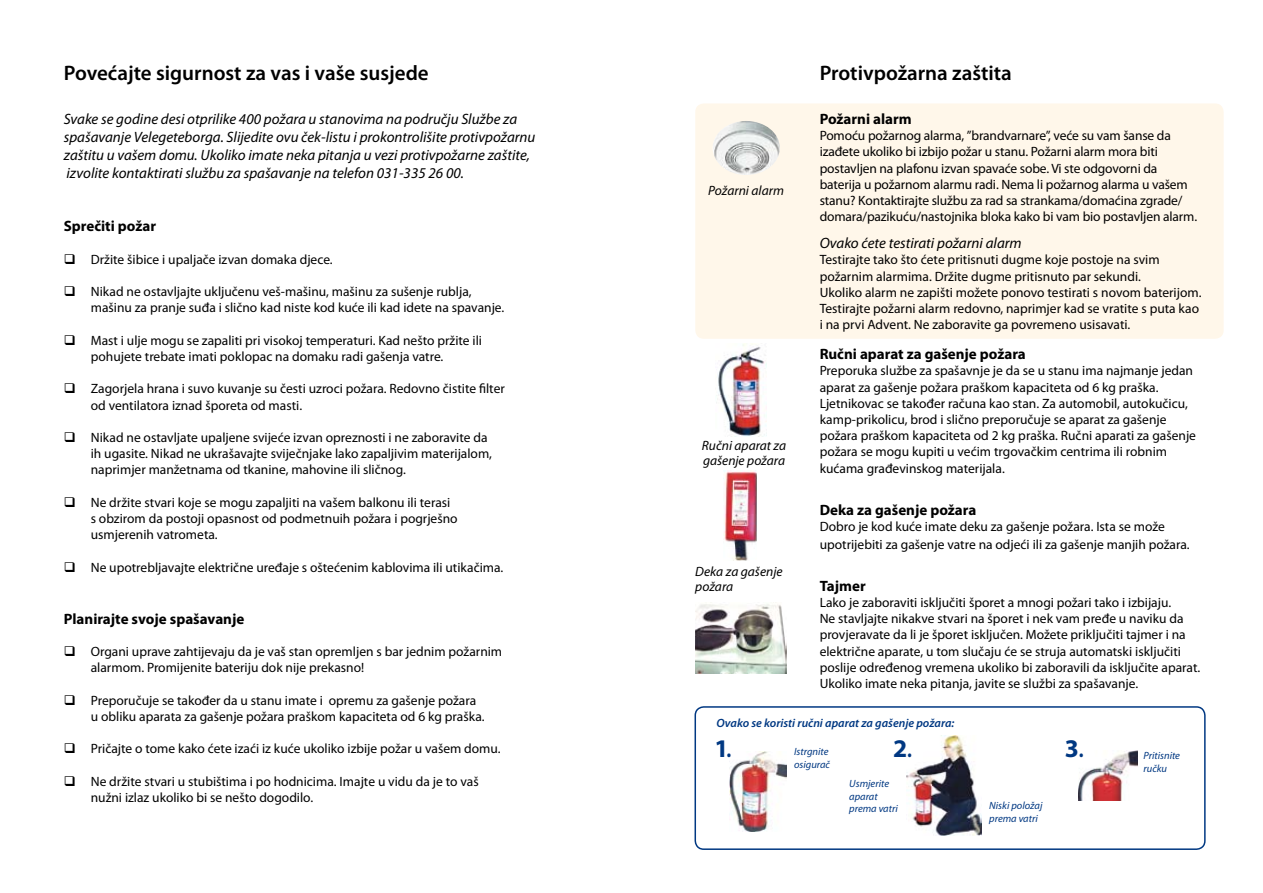
<style>
.page{position:relative;width:1263px;height:893px;background:#fff}
.page>*{position:absolute;margin:0;border:0;box-sizing:border-box;transform-origin:0 0}
.t1{font:700 25.5px "Myriad Pro";color:#003882}
.t2{font:600 21px "Myriad Pro";color:#000}
.t3{font:italic 15px/18px "Myriad Pro";color:#000}
.t4{font:700 15px "Myriad Pro";color:#000}
.t5{font:13.5px/16.2px "Myriad Pro";color:#000}
.t6{font:italic 13.5px/15px "Myriad Pro";color:#000}
.t7{font:italic 600 12px "Myriad Pro";color:#003882}
.t8{font:italic 10.5px/12.6px "Myriad Pro";color:#003882}
.s1{font-weight:600;font-stretch:condensed}
</style>
<div class="page">
<div style="left:694px;top:706px;width:511px;height:144px;border:2px solid #003882;border-radius:9px"></div>
<div style="left:695px;top:103px;width:529px;height:236px;background:#fff7ea;border-radius:9px"></div>
<img style="left:695px;top:604px;width:92px;height:69px">
<img style="left:712px;top:121px;width:68px;height:54px;border-radius:50%">
<img style="left:716px;top:343px;width:50px;height:94px">
<img style="left:724px;top:471px;width:33px;height:89px">
<img style="left:729px;top:751px;width:57px;height:81px">
<img style="left:1078px;top:750px;width:60px;height:50px">
<img style="left:906px;top:736px;width:75px;height:100px">
<h2 class="t2" style="left:64px;top:59px;width:366px">Povećajte sigurnost za vas i vaše susjede</h2>
<p class="t3" style="left:64px;top:110px;width:473px">Svake se godine desi otprilike 400 požara u stanovima na području Službe za spašavanje Velegeteborga. Slijedite ovu ček-listu i prokontrolišite protivpožarnu zaštitu u vašem domu. Ukoliko imate neka pitanja u vezi protivpožarne zaštite, izvolite kontaktirati službu za spašavanje na telefon 031-335 26 00.</p>
<p class="t4" style="left:64px;top:216px;width:94px">Sprečiti požar</p>
<p class="t5" style="left:64px;top:251px;width:270px">❑ Držite šibice i upaljače izvan domaka djece.</p>
<p class="t5" style="left:91px;top:283px;width:415px;text-indent:-27px">❑ Nikad ne ostavljajte uključenu veš-mašinu, mašinu za sušenje rublja, mašinu za pranje suđa i slično kad niste kod kuće ili kad idete na spavanje.</p>
<p class="t5" style="left:91px;top:332px;width:393px;text-indent:-27px">❑ Mast i ulje mogu se zapaliti pri visokoj temperaturi. Kad nešto pržite ili pohujete trebate imati poklopac na domaku radi gašenja vatre.</p>
<p class="t5" style="left:91px;top:380px;width:416px;text-indent:-27px">❑ Zagorjela hrana i suvo kuvanje su česti uzroci požara. Redovno čistite filter od ventilatora iznad šporeta od masti.</p>
<p class="t5" style="left:91px;top:429px;width:403px;text-indent:-27px">❑ Nikad ne ostavljate upaljene svijeće izvan opreznosti i ne zaboravite da ih ugasite. Nikad ne ukrašavajte sviječnjake lako zapaljivim materijalom, naprimjer manžetnama od tkanine, mahovine ili sličnog.</p>
<p class="t5" style="left:91px;top:494px;width:368px;text-indent:-27px">❑ Ne držite stvari koje se mogu zapaljiti na vašem balkonu ili terasi s obzirom da postoji opasnost od podmetnuih požara i pogrješno usmjerenih vatrometa.</p>
<p class="t5" style="left:64px;top:559px;width:441px">❑ Ne upotrebljavajte električne uređaje s oštećenim kablovima ili utikačima.</p>
<p class="t4" style="left:64px;top:609px;width:182px">Planirajte svoje spašavanje</p>
<p class="t5" style="left:91px;top:643px;width:413px;text-indent:-27px">❑ Organi uprave zahtijevaju da je vaš stan opremljen s bar jednim požarnim alarmom. Promijenite bateriju dok nije prekasno!</p>
<p class="t5" style="left:91px;top:692px;width:395px;text-indent:-27px">❑ Preporučuje se također da u stanu imate i opremu za gašenje požara u obliku aparata za gašenje požara praškom kapaciteta od 6 kg praška.</p>
<p class="t5" style="left:64px;top:740px;width:438px">❑ Pričajte o tome kako ćete izaći iz kuće ukoliko izbije požar u vašem domu.</p>
<p class="t5" style="left:91px;top:773px;width:389px;text-indent:-27px">❑ Ne držite stvari u stubištima i po hodnicima. Imajte u vidu da je to vaš nužni izlaz ukoliko bi se nešto dogodilo.</p>
<p class="t6" style="left:708px;top:182px;width:77px">Požarni alarm</p>
<p class="t6" style="left:702px;top:438px;width:86px">Ručni aparat za gašenje požara</p>
<p class="t6" style="left:695px;top:563px;width:89px">Deka za gašenje požara</p>
<h2 class="t2" style="left:820px;top:59px;width:194px">Protivpožarna zaštita</h2>
<p class="t4" style="left:820px;top:109px;width:94px">Požarni alarm</p>
<p class="t5" style="left:820px;top:127px;width:379px">Pomoću požarnog alarma, ”brandvarnare”, veće su vam šanse da izađete ukoliko bi izbijo požar u stanu. Požarni alarm mora biti postavljen na plafonu izvan spavaće sobe. Vi ste odgovorni da baterija u požarnom alarmu radi. Nema li požarnog alarma u vašem stanu? Kontaktirajte službu za rad sa strankama/domaćina zgrade/ domara/pazikuću/nastojnika bloka kako bi vam bio postavljen alarm.</p>
<p class="t3" style="left:820px;top:234px;width:204px">Ovako ćete testirati požarni alarm</p>
<p class="t5" style="left:820px;top:252px;width:383px">Testirajte tako što ćete pritisnuti dugme koje postoje na svim požarnim alarmima. Držite dugme pritisnuto par sekundi.<br>Ukoliko alarm ne zapišti možete ponovo testirati s novom baterijom.<br>Testirajte požarni alarm redovno, naprimjer kad se vratite s puta kao i na prvi Advent. Ne zaboravite ga povremeno usisavati.</p>
<p class="t4" style="left:820px;top:344px;width:208px">Ručni aparat za gašenje požara</p>
<p class="t5" style="left:820px;top:363px;width:378px">Preporuka službe za spašavnje je da se u stanu ima najmanje jedan aparat za gašenje požara praškom kapaciteta od 6 kg praška.<br>Ljetnikovac se također računa kao stan. Za automobil, autokučicu, kamp-prikolicu, brod i slično preporučuje se aparat za gašenje požara praškom kapaciteta od 2 kg praška. Ručni aparati za gašenje požara se mogu kupiti u većim trgovačkim centrima ili robnim kućama građevinskog materijala.</p>
<p class="t4" style="left:820px;top:500px;width:158px">Deka za gašenje požara</p>
<p class="t5" style="left:820px;top:517px;width:372px;line-height:18px">Dobro je kod kuće imate deku za gašenje požara. Ista se može upotrijebiti za gašenje vatre na odjeći ili za gašenje manjih požara.</p>
<p class="t4" style="left:820px;top:576px;width:48px">Tajmer</p>
<p class="t5" style="left:820px;top:594px;width:382px">Lako je zaboraviti isključiti šporet a mnogi požari tako i izbijaju.<br>Ne stavljajte nikakve stvari na šporet i nek vam pređe u naviku da provjeravate da li je šporet isključen. Možete priključiti tajmer i na električne aparate, u tom slučaju će se struja automatski isključiti poslije određenog vremena ukoliko bi zaboravili da isključite aparat.<br>Ukoliko imate neka pitanja, javite se službi za spašavanje.</p>
<p class="t7" style="left:716px;top:715px;width:239px">Ovako se koristi ručni aparat za gašenje požara:</p>
<h1 class="t1" style="left:715px;top:732px;width:19px">1<span class="s1">.</span></h1>
<h1 class="t1" style="left:893px;top:732px;width:21px">2<span class="s1">.</span></h1>
<h1 class="t1" style="left:1065px;top:732px;width:21px">3<span class="s1">.</span></h1>
<p class="t8" style="left:794px;top:745px;width:37px">Istrgnite osigurač</p>
<p class="t8" style="left:849px;top:777px;width:50px">Usmjerite aparat prema vatri</p>
<p class="t8" style="left:989px;top:799px;width:55px">Niski položaj prema vatri</p>
<p class="t8" style="left:1143px;top:749px;width:38px">Pritisnite ručku</p>
</div>
